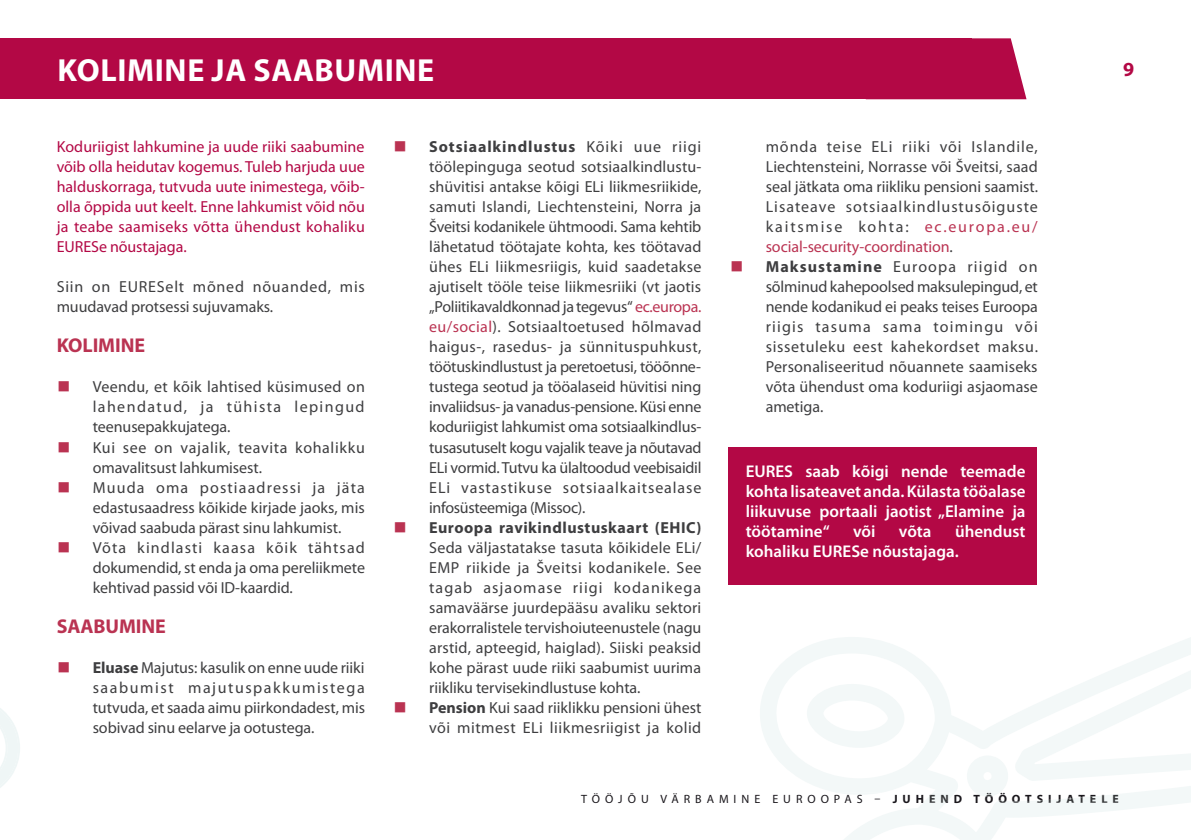
<style>
.page{position:relative;width:1191px;height:840px;background:#fff}
.page>*{position:absolute;margin:0;border:0;box-sizing:border-box;transform-origin:0 0}
.t1{font:700 32px "Myriad Pro";letter-spacing:.02em;color:#fff}
.t2{font:700 20px "Myriad Pro";letter-spacing:-.005em;color:#ba3352}
.t3{font:700 20px "Myriad Pro";color:#b30845}
.t4{font:600 17px/20px "Myriad Pro";color:#fff;text-align:justify}
.t5{font:16px/20px "Myriad Pro";letter-spacing:-.005em;color:#3e3e40;text-align:justify}
.t6{font:16px/20px "Myriad Pro";letter-spacing:.02em;color:#b30845;text-align:justify}
.t7{font:16px/20px "Myriad Pro";letter-spacing:.03em;color:#3e3e40;text-align:right}
.t8{font:16px/20px "Myriad Pro";letter-spacing:.02em;color:#3e3e40}
.t9{font:16px/20px "Myriad Pro";letter-spacing:.035em;color:#3e3e40}
.t10{font:12px "Myriad Pro";letter-spacing:.415em;color:#1a171c}
.t11{font:700 12px "Myriad Pro";letter-spacing:.415em;color:#343537}
.s1{font-family:"EC Square Sans Pro";color:#ba3352}
.s2{font-weight:700}
.s3{color:#ba3352}
.s4{color:#343537}
.s5{font-weight:400;color:#1a171c}
.s6{color:#1a171c}
</style>
<div class="page">
<div style="left:0;top:38px;width:971px;height:61px;background:#b30845"></div>
<svg style="left:971px;top:38px;width:55px;height:61px;background:#bd2a5e"></svg>
<svg style="left:760px;top:637px;width:431px;height:202px"></svg>
<svg style="left:836px;top:792px;width:45px;height:2px"></svg>
<svg style="left:923px;top:669px;width:268px;height:133px"></svg>
<svg style="left:0;top:708px;width:20px;height:80px"></svg>
<div style="left:729px;top:446px;width:308px;height:138px;background:#b30845"></div>
<h1 class="t1" style="left:58px;top:58px;width:378px">KOLIMINE JA SAABUMINE</h1>
<p class="t6" style="left:57px;top:138px;width:310px">Koduriigist lahkumine ja uude riiki saabumine võib olla heidutav kogemus. Tuleb harjuda uue halduskorraga, tutvuda uute inimestega, võib&shy;olla õppida uut keelt. Enne lahkumist võid nõu ja teabe saamiseks võtta ühendust kohaliku EURESe nõustajaga.</p>
<p class="t8" style="left:57px;top:278px;width:310px">Siin on EURESelt mõned nõuanded, mis muudavad protsessi sujuvamaks.</p>
<p class="t2" style="left:57px;top:338px;width:90px">KOLIMINE</p>
<p class="t5" style="left:93px;top:378px;width:274px;text-indent:-36px"><span class="s1">■</span> Veendu, et kõik lahtised küsimused on lahendatud, ja tühista lepingud teenusepakkujatega.</p>
<p class="t9" style="left:93px;top:438px;width:274px;text-indent:-36px"><span class="s1">■</span> Kui see on vajalik, teavita kohalikku omavalitsust lahkumisest.</p>
<p class="t5" style="left:93px;top:478px;width:274px;text-indent:-36px"><span class="s1">■</span> Muuda oma postiaadressi ja jäta edastusaadress kõikide kirjade jaoks, mis võivad saabuda pärast sinu lahkumist.</p>
<p class="t5" style="left:93px;top:538px;width:274px;text-indent:-36px"><span class="s1">■</span> Võta kindlasti kaasa kõik tähtsad dokumendid, st enda ja oma pereliikmete kehtivad passid või ID-kaardid.</p>
<p class="t2" style="left:57px;top:618px;width:111px">SAABUMINE</p>
<p class="t5" style="left:93px;top:658px;width:274px;text-indent:-36px"><span class="s1">■</span> <span class="s2">Eluase</span> Majutus: kasulik on enne uude riiki saabumist majutuspakkumistega tutvuda, et saada aimu piirkondadest, mis sobivad sinu eelarve ja ootustega.</p>
<p class="t5" style="left:429px;top:138px;width:274px;text-indent:-36px"><span class="s1">■</span> <span class="s2">Sotsiaalkindlustus</span> Kõiki uue riigi töölepinguga seotud sotsiaalkindlustu&shy;shüvitisi antakse kõigi ELi liikmesriikide, samuti Islandi, Liechtensteini, Norra ja Šveitsi kodanikele ühtmoodi. Sama kehtib lähetatud töötajate kohta, kes töötavad ühes ELi liikmesriigis, kuid saadetakse ajutiselt tööle teise liikmesriiki (vt jaotis „Poliitikavaldkonnad ja tegevus“ <span class="s3">ec.europa. eu/social</span>). Sotsiaaltoetused hõlmavad haigus-, rasedus- ja sünnituspuhkust, töötuskindlustust ja peretoetusi, tööõnne&shy;tustega seotud ja tööalaseid hüvitisi ning invaliidsus- ja vanadus-pensione. Küsi enne koduriigist lahkumist oma sotsiaalkindlus&shy;tusasutuselt kogu vajalik teave ja nõutavad ELi vormid. Tutvu ka ülaltoodud veebisaidil ELi vastastikuse sotsiaalkaitsealase infosüsteemiga (Missoc).</p>
<p class="t5" style="left:429px;top:518px;width:274px;text-indent:-36px"><span class="s1">■</span> <span class="s2">Euroopa ravikindlustuskaart (EHIC)<br></span>Seda väljastatakse tasuta kõikidele ELi/ EMP riikide ja Šveitsi kodanikele. See tagab asjaomase riigi kodanikega samaväärse juurdepääsu avaliku sektori erakorralistele tervishoiuteenustele (nagu arstid, apteegid, haiglad). Siiski peaksid kohe pärast uude riiki saabumist uurima riikliku tervisekindlustuse kohta.</p>
<p class="t7" style="left:393px;top:698px;width:309px"><span class="s1">■</span> <span class="s2">Pension</span> Kui saad riiklikku pensioni ühest või mitmest ELi liikmesriigist ja kolid</p>
<p class="t5" style="left:765px;top:138px;width:274px">mõnda teise ELi riiki või Islandile, Liechtensteini, Norrasse või Šveitsi, saad seal jätkata oma riikliku pensioni saamist.<br>Lisateave sotsiaalkindlustusõiguste kaitsmise kohta: <span class="s3">ec.europa.eu/ social-security-coordination</span>.</p>
<p class="t5" style="left:765px;top:258px;width:274px;text-indent:-36px"><span class="s1">■</span> <span class="s2">Maksustamine</span> Euroopa riigid on sõlminud kahepoolsed maksulepingud, et nende kodanikud ei peaks teises Euroopa riigis tasuma sama toimingu või sissetuleku eest kahekordset maksu.<br>Personaliseeritud nõuannete saamiseks võta ühendust oma koduriigi asjaomase ametiga.</p>
<p class="t4" style="left:746px;top:462px;width:281px">EURES saab kõigi nende teemade kohta lisateavet anda. Külasta tööalase liikuvuse portaali jaotist „Elamine ja töötamine“</p>
<p class="t4" style="left:746px;top:522px;width:281px;text-indent:209px">ühendust kohaliku EURESe nõustajaga.</p>
<p class="t4" style="left:853px;top:522px;width:24px">või</p>
<p class="t4" style="left:899px;top:522px;width:34px">võta</p>
<p class="t3" style="left:1123px;top:62px;width:13px">9</p>
<p class="t10" style="left:581px;top:793px;width:283px">TÖÖJÕU VÄRBAMINE EUROO<span class="s4">PAS</span></p>
<p class="t11" style="left:874px;top:793px;width:89px"><span class="s5">–</span> <span class="s6">J U</span>HEND</p>
<p class="t11" style="left:973px;top:793px;width:147px">TÖÖOTSIJATELE</p>
</div>
